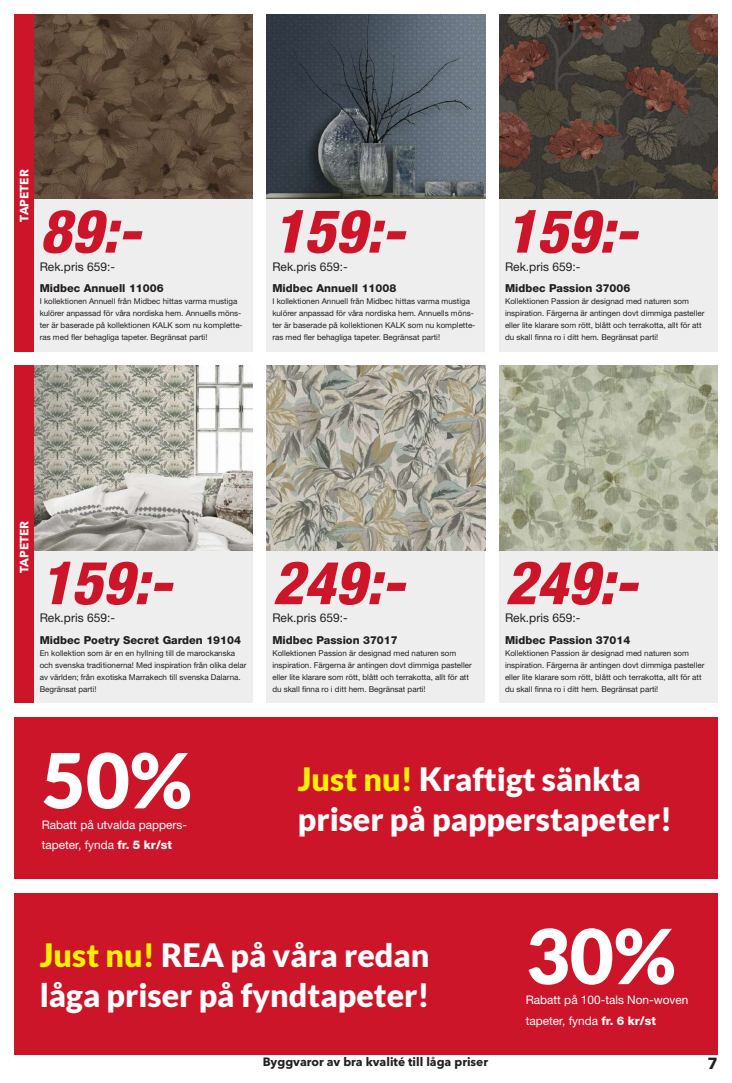
<style>
.page{position:relative;width:732px;height:1083px;background:#fff}
.page>*{position:absolute;margin:0;border:0;box-sizing:border-box;transform-origin:0 0}
.t1{font:900 75.9px "Lato";color:#fff}
.t2{font:italic 800 condensed 60px "Helvetica Neue LT Std";color:#cd152a}
.t3{font:900 32.1px/40.2px "Lato";color:#fff}
.t4{font:700 16px "Avenir Next LT Pro";color:#231f20}
.t5{font:12px "Helvetica Neue LT Std";color:#231f20}
.t6{font:700 12px "Avenir Next LT Pro";color:#231f20}
.t7{font:700 12px "Avenir Next LT Pro";color:#fff}
.t8{font:11.8px/20.2px "Helvetica Neue LT Std";color:#fff}
.t9{font:800 11px "Helvetica Neue LT Std";color:#231f20}
.t10{font:8px/12px "Helvetica Neue LT Std";color:#231f20}
.s1{font-weight:800}
.s2{color:#fff101}
</style>
<div class="page">
<div style="left:14px;top:14px;width:20px;height:337px;background:#cd152a"></div>
<div style="left:14px;top:893px;width:703px;height:161px;background:#cd152a"></div>
<div style="left:14px;top:717px;width:703px;height:162px;background:#cd152a"></div>
<div style="left:499px;top:14px;width:218px;height:337px;background:#eeeeef"></div>
<img style="left:499px;top:14px;width:218px;height:184px">
<div style="left:266px;top:14px;width:219px;height:337px;background:#eeeeef"></div>
<img style="left:266px;top:14px;width:219px;height:185px">
<div style="left:34px;top:14px;width:218px;height:337px;background:#eeeeef"></div>
<img style="left:34px;top:14px;width:218px;height:184px">
<div style="left:14px;top:366px;width:20px;height:337px;background:#cd152a"></div>
<div style="left:499px;top:366px;width:218px;height:337px;background:#eeeeef"></div>
<img style="left:499px;top:366px;width:218px;height:184px">
<div style="left:266px;top:366px;width:219px;height:337px;background:#eeeeef"></div>
<img style="left:266px;top:366px;width:219px;height:184px">
<div style="left:34px;top:366px;width:218px;height:337px;background:#eeeeef"></div>
<img style="left:34px;top:366px;width:218px;height:184px">
<h3 class="t7" style="left:17px;top:222px;width:54px;rotate:-90deg">TAPETER</h3>
<h2 class="t2" style="left:40px;top:194px;width:102px">89:-</h2>
<h3 class="t5" style="left:40px;top:259px;width:77px">Rek.pris 659:-</h3>
<h3 class="t9" style="left:40px;top:282px;width:125px">Midbec Annuell 11006</h3>
<p class="t10" style="left:40px;top:295px;width:204px">I kollektionen Annuell från Midbec hittas varma mustiga kulörer anpassad för våra nordiska hem. Annuells möns&shy;ter är baserade på kollektionen KALK som nu komplette&shy;ras med fler behagliga tapeter. Begränsat parti!</p>
<h2 class="t2" style="left:272px;top:194px;width:133px">159:-</h2>
<h3 class="t5" style="left:272px;top:259px;width:77px">Rek.pris 659:-</h3>
<h3 class="t9" style="left:272px;top:282px;width:125px">Midbec Annuell 11008</h3>
<p class="t10" style="left:272px;top:295px;width:204px">I kollektionen Annuell från Midbec hittas varma mustiga kulörer anpassad för våra nordiska hem. Annuells möns&shy;ter är baserade på kollektionen KALK som nu komplette&shy;ras med fler behagliga tapeter. Begränsat parti!</p>
<h2 class="t2" style="left:505px;top:194px;width:133px">159:-</h2>
<h3 class="t5" style="left:505px;top:259px;width:77px">Rek.pris 659:-</h3>
<h3 class="t9" style="left:505px;top:282px;width:127px">Midbec Passion 37006</h3>
<p class="t10" style="left:505px;top:295px;width:201px">Kollektionen Passion är designad med naturen som inspiration. Färgerna är antingen dovt dimmiga pasteller eller lite klarare som rött, blått och terrakotta, allt för att du skall finna ro i ditt hem. Begränsat parti!</p>
<h3 class="t7" style="left:17px;top:573px;width:54px;rotate:-90deg">TAPETER</h3>
<h2 class="t2" style="left:40px;top:546px;width:133px">159:-</h2>
<h3 class="t5" style="left:40px;top:611px;width:77px">Rek.pris 659:-</h3>
<h3 class="t9" style="left:40px;top:633px;width:203px">Midbec Poetry Secret Garden 19104</h3>
<p class="t10" style="left:40px;top:647px;width:208px">En kollektion som är en en hyllning till de marockanska och svenska traditionerna! Med inspiration från olika delar av världen; från exotiska Marrakech till svenska Dalarna.<br>Begränsat parti!</p>
<h1 class="t1" style="left:42px;top:736px;width:152px">50%</h1>
<h3 class="t8" style="left:42px;top:814px;width:147px">Rabatt på utvalda pappers&shy;tapeter, fynda <span class="s1">fr. 5 kr/st</span></h3>
<h2 class="t2" style="left:272px;top:546px;width:133px">249:-</h2>
<h3 class="t5" style="left:272px;top:611px;width:77px">Rek.pris 659:-</h3>
<h3 class="t9" style="left:272px;top:633px;width:127px">Midbec Passion 37017</h3>
<p class="t10" style="left:272px;top:647px;width:201px">Kollektionen Passion är designad med naturen som inspiration. Färgerna är antingen dovt dimmiga pasteller eller lite klarare som rött, blått och terrakotta, allt för att du skall finna ro i ditt hem. Begränsat parti!</p>
<h2 class="t2" style="left:505px;top:546px;width:133px">249:-</h2>
<h3 class="t5" style="left:505px;top:611px;width:77px">Rek.pris 659:-</h3>
<h3 class="t9" style="left:505px;top:633px;width:127px">Midbec Passion 37014</h3>
<p class="t10" style="left:505px;top:647px;width:201px">Kollektionen Passion är designad med naturen som inspiration. Färgerna är antingen dovt dimmiga pasteller eller lite klarare som rött, blått och terrakotta, allt för att du skall finna ro i ditt hem. Begränsat parti!</p>
<h3 class="t3" style="left:298px;top:758px;width:375px"><span class="s2">Just nu!</span> Kraftigt sänkta priser på papperstapeter!</h3>
<h3 class="t3" style="left:40px;top:934px;width:391px"><span class="s2">Just nu!</span> REA på våra redan låga priser på fyndtapeter!</h3>
<h1 class="t1" style="left:525px;top:912px;width:152px">30%</h1>
<h3 class="t8" style="left:525px;top:990px;width:164px">Rabatt på 100-tals Non-woven tapeter, fynda <span class="s1">fr. 6 kr/st</span></h3>
<h3 class="t6" style="left:262px;top:1054px;width:227px">Byggvaror av bra kvalité till låga priser</h3>
<h3 class="t4" style="left:707px;top:1053px;width:12px">7</h3>
</div>
